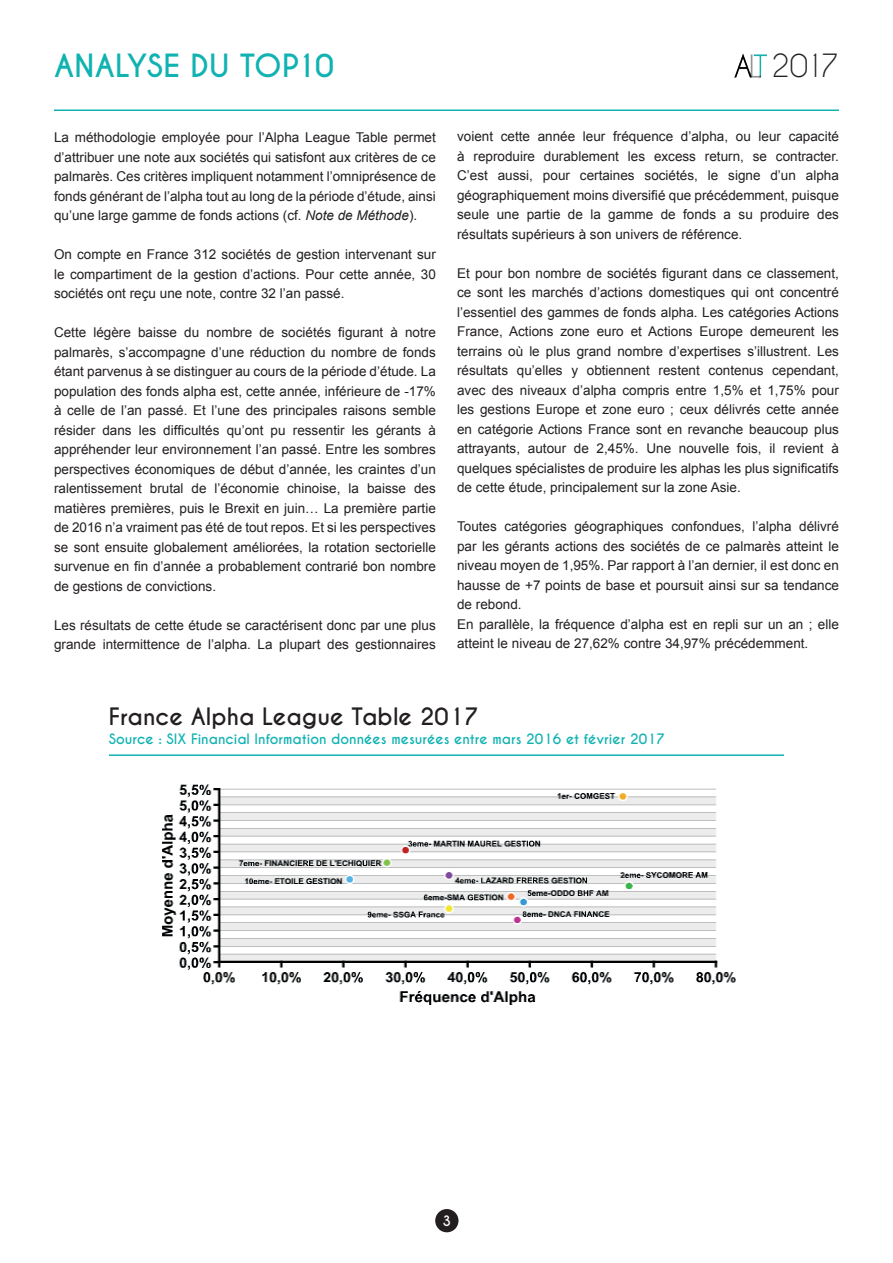
<style>
.page{position:relative;width:893px;height:1263px;background:#fff}
.page>*{position:absolute;margin:0;border:0;box-sizing:border-box;transform-origin:0 0}
.t1{font:700 30px "Caviar Dreams";letter-spacing:.01em;color:#10b2b2}
.t2{font:30px "Caviar Dreams";color:#231f20}
.t3{font:700 22.5px "Caviar Dreams";color:#231f20}
.t4{font:13.5px/19.5px "Arial";color:#231f20;text-align:justify}
.t5{font:700 13.5px "Caviar Dreams";color:#10b2b2}
.t6{font:700 13.5px "Caviar Dreams";color:#fff}
.s1{font-style:italic}
</style>
<div class="page">
<hr style="left:54px;top:109px;width:785px;height:2px;background:#10b2b2">
<img style="left:163px;top:784px;width:573px;height:221px">
<div style="left:435px;top:1209px;width:23px;height:23px;background:#231f20;border-radius:50%"></div>
<hr style="left:109px;top:754px;width:675px;height:2px;background:#10b2b2">
<img style="left:734px;top:54px;width:33px;height:24px">
<h1 class="t1" style="left:54px;top:48px;width:281px">ANALYSE DU TOP10</h1>
<h1 class="t2" style="left:771px;top:48px;width:69px">2017</h1>
<p class="t4" style="left:54px;top:128px;width:383px">La méthodologie employée pour l’Alpha League Table permet d’attribuer une note aux sociétés qui satisfont aux critères de ce palmarès. Ces critères impliquent notamment l’omniprésence de fonds générant de l’alpha tout au long de la période d’étude, ainsi qu’une large gamme de fonds actions (cf. <span class="s1">Note de Méthode</span>).</p>
<p class="t4" style="left:54px;top:245px;width:383px">On compte en France 312 sociétés de gestion intervenant sur le compartiment de la gestion d’actions. Pour cette année, 30 sociétés ont reçu une note, contre 32 l’an passé.</p>
<p class="t4" style="left:54px;top:323px;width:383px">Cette légère baisse du nombre de sociétés figurant à notre palmarès, s’accompagne d’une réduction du nombre de fonds étant parvenus à se distinguer au cours de la période d’étude. La population des fonds alpha est, cette année, inférieure de -17% à celle de l’an passé. Et l’une des principales raisons semble résider dans les difficultés qu’ont pu ressentir les gérants à appréhender leur environnement l’an passé. Entre les sombres perspectives économiques de début d’année, les craintes d’un ralentissement brutal de l’économie chinoise, la baisse des matières premières, puis le Brexit en juin… La première partie de 2016 n’a vraiment pas été de tout repos. Et si les perspectives se sont ensuite globalement améliorées, la rotation sectorielle survenue en fin d’année a probablement contrarié bon nombre de gestions de convictions.</p>
<p class="t4" style="left:54px;top:615px;width:383px">Les résultats de cette étude se caractérisent donc par une plus grande intermittence de l’alpha. La plupart des gestionnaires</p>
<p class="t4" style="left:457px;top:127px;width:383px">voient cette année leur fréquence d’alpha, ou leur capacité à reproduire durablement les excess return, se contracter.<br>C’est aussi, pour certaines sociétés, le signe d’un alpha géographiquement moins diversifié que précédemment, puisque seule une partie de la gamme de fonds a su produire des résultats supérieurs à son univers de référence.</p>
<p class="t4" style="left:457px;top:264px;width:383px">Et pour bon nombre de sociétés figurant dans ce classement, ce sont les marchés d’actions domestiques qui ont concentré l’essentiel des gammes de fonds alpha. Les catégories Actions France, Actions zone euro et Actions Europe demeurent les terrains où le plus grand nombre d’expertises s’illustrent. Les résultats qu’elles y obtiennent restent contenus cependant, avec des niveaux d’alpha compris entre 1,5% et 1,75% pour les gestions Europe et zone euro ; ceux délivrés cette année en catégorie Actions France sont en revanche beaucoup plus attrayants, autour de 2,45%. Une nouvelle fois, il revient à quelques spécialistes de produire les alphas les plus significatifs de cette étude, principalement sur la zone Asie.</p>
<p class="t4" style="left:457px;top:517px;width:383px;text-align:left">Toutes catégories géographiques confondues, l’alpha délivré par les gérants actions des sociétés de ce palmarès atteint le niveau moyen de 1,95%. Par rapport à l’an dernier, il est donc en hausse de +7 points de base et poursuit ainsi sur sa tendance de rebond.<br>En parallèle, la fréquence d’alpha est en repli sur un an ; elle atteint le niveau de 27,62% contre 34,97% précédemment.</p>
<h2 class="t3" style="left:109px;top:702px;width:371px">France Alpha League Table 2017</h2>
<p class="t5" style="left:109px;top:731px;width:558px">Source : SIX Financial Information données mesurées entre mars 2016 et février 2017</p>
<p class="t6" style="left:443px;top:1212px;width:10px">3</p>
</div>
